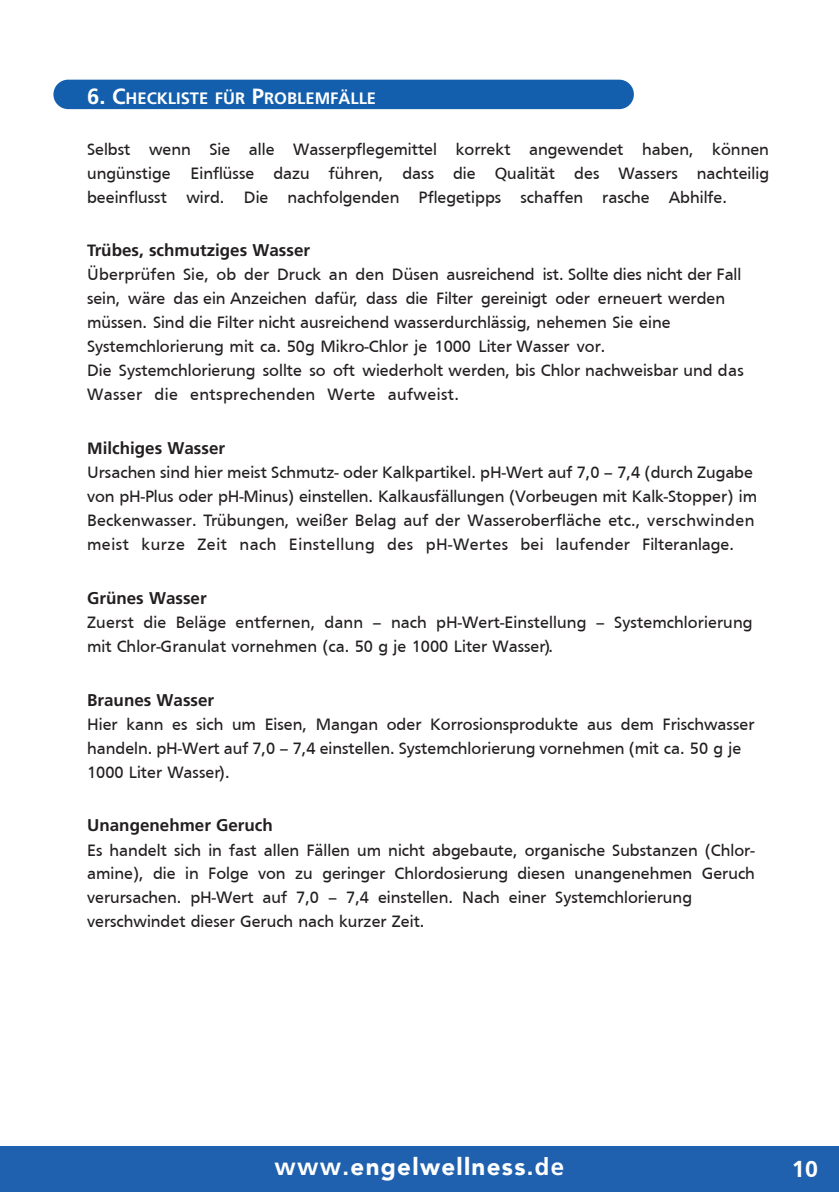
<style>
.page{position:relative;width:839px;height:1192px;background:#fff}
.page>*{position:absolute;margin:0;border:0;box-sizing:border-box;transform-origin:0 0}
.t1{font:900 24px "Avenir";letter-spacing:.055em;color:#fff}
.t2{font:700 24px "Frutiger";color:#fff}
.t3{font:17px/24px "Frutiger";color:#231f20}
.t4{font:700 17px "Frutiger";color:#231f20}
.t5{font:700 16.4px "Frutiger";color:#fff}
.s1{font-size:22px}
.s2{font-weight:700}
.s3{font-family:"Frutiger";font-weight:700}
</style>
<div class="page">
<div style="left:53px;top:80px;width:580px;height:29px;background:#135fad;border-radius:15px"></div>
<div style="left:0;top:1146px;width:838px;height:46px;background:#1f61ae"></div>
<p class="t5" style="left:87px;top:91px;width:290px"><span class="s1">6. C</span>HECKLISTE FÜR <span class="s1">P</span>ROBLEMFÄLLE</p>
<p class="t3" style="left:87px;top:137px;width:683px;text-align:justify">Selbst wenn Sie alle Wasserpflegemittel korrekt angewendet haben, können ungünstige Einflüsse dazu führen, dass die Qualität des Wassers nachteilig beeinflusst wird. Die nachfolgenden Pflegetipps schaffen rasche Abhilfe.</p>
<p class="t3" style="left:87px;top:238px;width:658px"><span class="s2">T</span><span class="s2">rübes, schmutziges Wasser<br></span>Überprüfen Sie, ob der Druck an den Düsen ausreichend ist. Sollte dies nicht der Fall sein, wäre das ein Anzeichen dafür, dass die Filter gereinigt oder erneuert werden müssen. Sind die Filter nicht ausreichend wasserdurchlässig, nehemen Sie eine Systemchlorierung mit ca. 50g Mikro-Chlor je 1000 Liter Wasser vor.<br>Die Systemchlorierung sollte so oft wiederholt werden, bis Chlor nachweisbar und das Wasser die entsprechenden Werte aufweist.</p>
<p class="t3" style="left:87px;top:436px;width:671px"><span class="s2">M</span><span class="s2">ilchiges Wasser<br></span>Ursachen sind hier meist Schmutz- oder Kalkpartikel. pH-Wert auf 7,0 – 7,4 (durch Zugabe von pH-Plus oder pH-Minus) einstellen. Kalkausfällungen (Vorbeugen mit Kalk-Stopper) im Beckenwasser. Trübungen, weißer Belag auf der Wasseroberfläche etc., verschwinden meist kurze Zeit nach Einstellung des pH-Wertes bei laufender Filteranlage.</p>
<p class="t4" style="left:87px;top:591px;width:121px">Grünes Wasser</p>
<p class="t3" style="left:87px;top:610px;width:666px">Zuerst die Beläge entfernen, dann – nach pH-Wert-Einstellung – Systemchlorierung mit Chlor-Granulat vornehmen (ca. 50 g je 1000 Liter Wasser).</p>
<p class="t4" style="left:87px;top:693px;width:128px">Braunes Wasser</p>
<p class="t3" style="left:87px;top:712px;width:668px">Hier kann es sich um Eisen, Mangan oder Korrosionsprodukte aus dem Frischwasser handeln. pH-Wert auf 7,0 – 7,4 einstellen. Systemchlorierung vornehmen (mit ca. 50 g je<br>1000 Liter Wasser).</p>
<p class="t4" style="left:87px;top:818px;width:187px">Unangenehmer Geruch</p>
<p class="t3" style="left:87px;top:838px;width:669px">Es handelt sich in fast allen Fällen um nicht abgebaute, organische Substanzen (Chlor&shy;amine), die in Folge von zu geringer Chlordosierung diesen unangenehmen Geruch verursachen. pH-Wert auf 7,0 – 7,4 einstellen. Nach einer Systemchlorierung verschwindet dieser Geruch nach kurzer Zeit.</p>
<h1 class="t1" style="left:274px;top:1146px;width:291px"><span class="s3">www.</span>engelwellness<span class="s3">.de</span></h1>
<h1 class="t2" style="left:791px;top:1155px;width:27px">10</h1>
</div>
